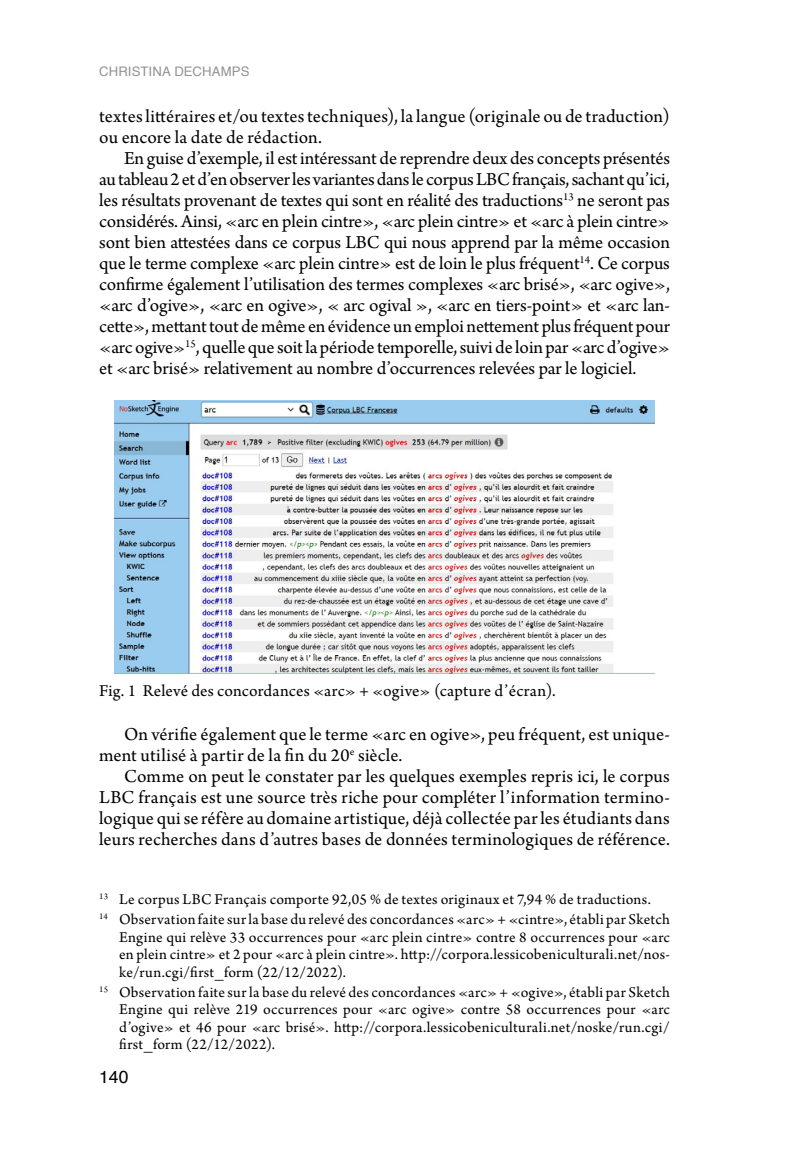
<style>
.page{position:relative;width:794px;height:1166px;background:#fff}
.page>*{position:absolute;margin:0;border:0;box-sizing:border-box;transform-origin:0 0}
.t1{font:19.25px/21px "Arno Pro";letter-spacing:.005em;color:#000}
.t2{font:17.5px "Arno Pro";letter-spacing:.015em;color:#000}
.t3{font:17.5px "Helvetica";color:#000}
.t4{font:15.75px/17.5px "Arno Pro";letter-spacing:.015em;color:#000;text-align:justify}
.t5{font:13.12px "Helvetica";letter-spacing:.01em;color:#929292}
</style>
<div class="page">
<img style="left:115px;top:401px;width:539px;height:272px">
<p class="t5" style="left:99px;top:61px;width:152px">CHRISTI NA DECHAMPS</p>
<p class="t1" style="left:99px;top:107px;width:572px">textes littéraires et/ou textes techniques), la langue (originale ou de traduction) ou encore la date de rédaction.</p>
<p class="t1" style="left:99px;top:149px;width:572px;text-align:justify;text-indent:25px">En guise d’exemple, il est intéressant de reprendre deux des concepts présentés au tableau 2 et d’en observer les variantes dans le corpus LBC français, sachant qu’ici, les résultats provenant de textes qui sont en réalité des traductions<sup>13</sup> ne seront pas considérés. Ainsi, «arc en plein cintre», «arc plein cintre» et «arc à plein cintre» sont bien attestées dans ce corpus LBC qui nous apprend par la même occasion que le terme complexe «arc plein cintre» est de loin le plus fréquent<sup>14</sup>. Ce corpus confirme également l’utilisation des termes complexes «arc brisé», «arc ogive», «arc d’ogive», «arc en ogive», « arc ogival », «arc en tiers-point» et «arc lan&shy;cette», mettant tout de même en évidence un emploi nettement plus fréquent pour «arc ogive»<sup>15</sup>, quelle que soit la période temporelle, suivi de loin par «arc d’ogive» et «arc brisé» relativement au nombre d’occurrences relevées par le logiciel.</p>
<p class="t2" style="left:99px;top:681px;width:458px">Fig. 1 Relevé des concordances «arc» + «ogive» (capture d’écran).</p>
<p class="t1" style="left:99px;top:725px;width:572px;text-indent:25px">On vérifie également que le terme «arc en ogive», peu fréquent, est unique&shy;ment utilisé à partir de la fin du 20<sup>e</sup> siècle.</p>
<p class="t1" style="left:99px;top:767px;width:572px;text-align:justify;text-indent:25px">Comme on peut le constater par les quelques exemples repris ici, le corpus LBC français est une source très riche pour compléter l’information termino&shy;logique qui se réfère au domaine artistique, déjà collectée par les étudiants dans leurs recherches dans d’autres bases de données terminologiques de référence.</p>
<p class="t4" style="left:99px;top:890px;width:572px;line-height:19.9px"><sup>13</sup> Le corpus LBC Français comporte 92,05 % de textes originaux et 7,94 % de traductions.<br><sup>14</sup> Observation faite sur la base du relevé des concordances «arc» + «cintre», établi par Sketch</p>
<p class="t4" style="left:119px;top:929px;width:552px">Engine qui relève 33 occurrences pour «arc plein cintre» contre 8 occurrences pour «arc en plein cintre» et 2 pour «arc à plein cintre». http://corpora.lessicobeniculturali.net/nos&shy;ke/run.cgi/first_form (22/12/2022).</p>
<p class="t4" style="left:119px;top:984px;width:552px;text-indent:-20px"><sup>15</sup> Observation faite sur la base du relevé des concordances «arc» + «ogive», établi par Sketch Engine qui relève 219 occurrences pour «arc ogive» contre 58 occurrences pour «arc d’ogive» et 46 pour «arc brisé». http://corpora.lessicobeniculturali.net/noske/run.cgi/ first_form (22/12/2022).</p>
<p class="t3" style="left:99px;top:1063px;width:31px">140</p>
</div>
